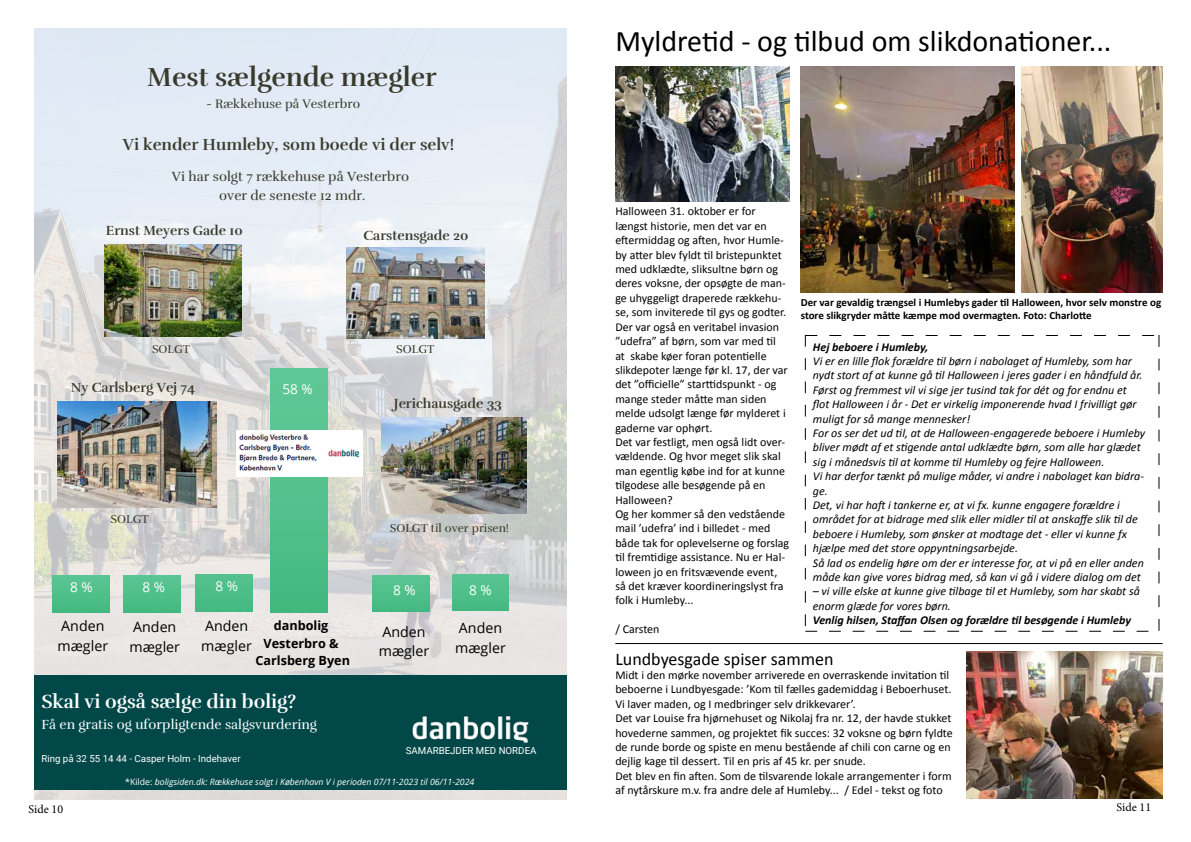
<style>
.page{position:relative;width:1191px;height:842px;background:#fff}
.page>*{position:absolute;margin:0;border:0;box-sizing:border-box;transform-origin:0 0}
.t1{font:30px "Calibri";color:#000}
.t2{font:700 26.9px "Rufina";color:#3a3a2c}
.t3{font:700 19.4px "Rufina";color:#fff}
.t4{font:18px "Calibri";color:#000}
.t5{font:700 16.5px "Rufina";color:#3a3a2c}
.t6{font:14.2px/19.8px "Open Sans";color:#000}
.t7{font:700 13.6px "Rufina";color:#3a3a2c}
.t8{font:13.6px/18.9px "Rufina";color:#3a3a2c;text-align:center}
.t9{font:13.6px "Rufina";color:#fff}
.t10{font:13.6px "Open Sans";color:#fff}
.t11{font:700 12.6px/17.5px "Open Sans";color:#000;text-align:center}
.t12{font:12.6px "Rufina";color:#3a3a2c}
.t13{font:12px/14.4px "Calibri";color:#000}
.t14{font:italic 12px/14.4px "Calibri";color:#000}
.t15{font:italic 700 12px "Calibri";color:#000}
.t16{font:12px "Minion Pro";color:#000}
.t17{font:11.7px "Rufina";color:#3a3a2c}
.t18{font:700 11px/13.2px "Calibri";color:#000}
.t19{font:9.7px "Roboto";color:#fff}
.t20{font:italic 8.7px "Open Sans";color:#fff}
.s1{font-style:normal}
</style>
<div class="page">
<img style="left:35px;top:28px;width:531px;height:771px">
<div style="left:35px;top:675px;width:531px;height:114px;background:#024849"></div>
<img style="left:388px;top:695px;width:154px;height:62px">
<img style="left:271px;top:369px;width:56px;height:243px">
<div style="left:195px;top:575px;width:57px;height:36px;background:#4dbe88"></div>
<img style="left:452px;top:575px;width:57px;height:36px">
<img style="left:53px;top:575px;width:57px;height:38px">
<img style="left:123px;top:575px;width:57px;height:38px">
<img style="left:372px;top:575px;width:57px;height:36px">
<img style="left:237px;top:431px;width:126px;height:45px">
<img style="left:382px;top:417px;width:144px;height:97px">
<img style="left:346px;top:247px;width:138px;height:92px">
<img style="left:104px;top:244px;width:138px;height:92px">
<img style="left:58px;top:402px;width:158px;height:105px">
<img style="left:966px;top:652px;width:196px;height:147px">
<img style="left:615px;top:66px;width:174px;height:135px">
<img style="left:800px;top:66px;width:215px;height:227px">
<img style="left:1021px;top:66px;width:141px;height:227px">
<hr style="left:615px;top:643px;width:547px;height:1px;background:#000">
<svg style="left:805px;top:335px;width:354px;height:297px"></svg>
<h2 class="t2" style="left:147px;top:61px;width:291px">Mest sælgende mægler</h2>
<p class="t12" style="left:206px;top:96px;width:155px">- Rækkehuse på Vesterbro</p>
<h3 class="t5" style="left:123px;top:135px;width:333px">Vi kender Humleby, som boede vi der selv!</h3>
<p class="t8" style="left:172px;top:167px;width:239px">Vi har solgt 7 rækkehuse på Vesterbro over de seneste 12 mdr.</p>
<p class="t7" style="left:106px;top:222px;width:138px">Ernst Meyers Gade 10</p>
<p class="t7" style="left:363px;top:227px;width:106px">Carstensgade 20</p>
<p class="t17" style="left:152px;top:342px;width:40px">SOLGT</p>
<p class="t17" style="left:396px;top:342px;width:40px">SOLGT</p>
<p class="t7" style="left:71px;top:379px;width:126px">Ny Carlsberg Vej 74</p>
<p class="t10" style="left:282px;top:380px;width:32px">58 %</p>
<p class="t7" style="left:394px;top:395px;width:110px">Jerichausgade 33</p>
<p class="t17" style="left:110px;top:512px;width:40px">SOLGT</p>
<p class="t17" style="left:390px;top:521px;width:121px">SOLGT til over prisen!</p>
<p class="t10" style="left:70px;top:578px;width:24px">8 %</p>
<p class="t10" style="left:142px;top:578px;width:24px">8 %</p>
<p class="t10" style="left:215px;top:577px;width:24px">8 %</p>
<p class="t10" style="left:393px;top:581px;width:24px">8 %</p>
<p class="t10" style="left:469px;top:581px;width:24px">8 %</p>
<p class="t11" style="left:255px;top:616px;width:96px">danbolig<br>Vesterbro &amp;<br>Carlsberg Byen</p>
<p class="t6" style="left:58px;top:616px;width:52px">Anden mægler</p>
<p class="t6" style="left:201px;top:616px;width:52px">Anden mægler</p>
<p class="t6" style="left:379px;top:621px;width:52px">Anden mægler</p>
<p class="t6" style="left:455px;top:617px;width:52px">Anden mægler</p>
<p class="t6" style="left:129px;top:617px;width:52px">Anden mægler</p>
<h3 class="t3" style="left:41px;top:690px;width:256px">Skal vi også sælge din bolig?</h3>
<p class="t9" style="left:41px;top:716px;width:277px">Få en gratis og uforpligtende salgsvurdering</p>
<p class="t19" style="left:41px;top:752px;width:201px">Ring på 32 55 14 44 - Casper Holm - Indehaver</p>
<p class="t19" style="left:406px;top:744px;width:132px">SAMARBEJDER MED NORDEA</p>
<p class="t20" style="left:125px;top:776px;width:351px"><span class="s1">*Kilde:</span> boligsiden.dk: Rækkehuse solgt i København V i perioden 07/11-2023 til 06/11-2024</p>
<h1 class="t1" style="left:615px;top:20px;width:497px">Myldretid - og tilbud om slikdonationer...</h1>
<p class="t13" style="left:615px;top:204px;width:175px">Halloween 31. oktober er for længst historie, men det var en eftermiddag og aften, hvor Humle&shy;by atter blev fyldt til bristepunktet med udklædte, sliksultne børn og deres voksne, der opsøgte de man&shy;ge uhyggeligt draperede rækkehu&shy;se, som inviterede til gys og godter.<br>Der var også en veritabel invasion ”udefra” af børn, som var med til<br>at skabe køer foran potentielle slikdepoter længe før kl. 17, der var det ”officielle” starttidspunkt - og mange steder måtte man siden melde udsolgt længe før mylderet i gaderne var ophørt.<br>Det var festligt, men også lidt over&shy;vældende. Og hvor meget slik skal man egentlig købe ind for at kunne tilgodese alle besøgende på en<br>Halloween?<br>Og her kommer så den vedstående mail ’udefra’ ind i billedet - med både tak for oplevelserne og forslag til fremtidige assistance. Nu er Hal&shy;loween jo en fritsvævende event, så det kræver koordineringslyst fra folk i Humleby...</p>
<p class="t13" style="left:615px;top:622px;width:46px">/ Carsten</p>
<h3 class="t4" style="left:615px;top:646px;width:220px">Lundbyesgade spiser sammen</h3>
<p class="t13" style="left:615px;top:667px;width:339px">Midt i den mørke november arriverede en overraskende invitation til beboerne i Lundbyesgade: ’Kom til fælles gademiddag i Beboerhuset.<br>Vi laver maden, og I medbringer selv drikkevarer’.<br>Det var Louise fra hjørnehuset og Nikolaj fra nr. 12, der havde stukket hovederne sammen, og projektet fik succes: 32 voksne og børn fyldte de runde borde og spiste en menu bestående af chili con carne og en dejlig kage til dessert. Til en pris af 45 kr. per snude.<br>Det blev en fin aften. Som de tilsvarende lokale arrangementer i form af nytårskure m.v. fra andre dele af Humleby... / Edel - tekst og foto</p>
<p class="t18" style="left:800px;top:295px;width:362px">Der var gevaldig trængsel i Humlebys gader til Halloween, hvor selv monstre og store slikgryder måtte kæmpe mod overmagten. Foto: Charlotte</p>
<p class="t15" style="left:813px;top:338px;width:117px">Hej beboere i Humleby,</p>
<p class="t14" style="left:813px;top:353px;width:334px">Vi er en lille flok forældre til børn i nabolaget af Humleby, som har nydt stort af at kunne gå til Halloween i jeres gader i en håndfuld år.<br>Først og fremmest vil vi sige jer tusind tak for dét og for endnu et flot Halloween i år - Det er virkelig imponerende hvad I frivilligt gør muligt for så mange mennesker!<br>For os ser det ud til, at de Halloween-engagerede beboere i Humleby bliver mødt af et stigende antal udklædte børn, som alle har glædet sig i månedsvis til at komme til Humleby og fejre Halloween.<br>Vi har derfor tænkt på mulige måder, vi andre i nabolaget kan bidra&shy;ge.<br>Det, vi har haft i tankerne er, at vi fx. kunne engagere forældre i området for at bidrage med slik eller midler til at anskaffe slik til de beboere i Humleby, som ønsker at modtage det - eller vi kunne fx hjælpe med det store oppyntningsarbejde.<br>Så lad os endelig høre om der er interesse for, at vi på en eller anden måde kan give vores bidrag med, så kan vi gå i videre dialog om det</p>
<p class="t14" style="left:813px;top:584px;width:328px">– vi ville elske at kunne give tilbage til et Humleby, som har skabt så enorm glæde for vores børn.</p>
<p class="t15" style="left:813px;top:612px;width:319px">Venlig hilsen, Staffan Olsen og forældre til besøgende i Humleby</p>
<p class="t16" style="left:29px;top:801px;width:36px">Side 10</p>
<p class="t16" style="left:1116px;top:799px;width:36px">Side 11</p>
</div>
